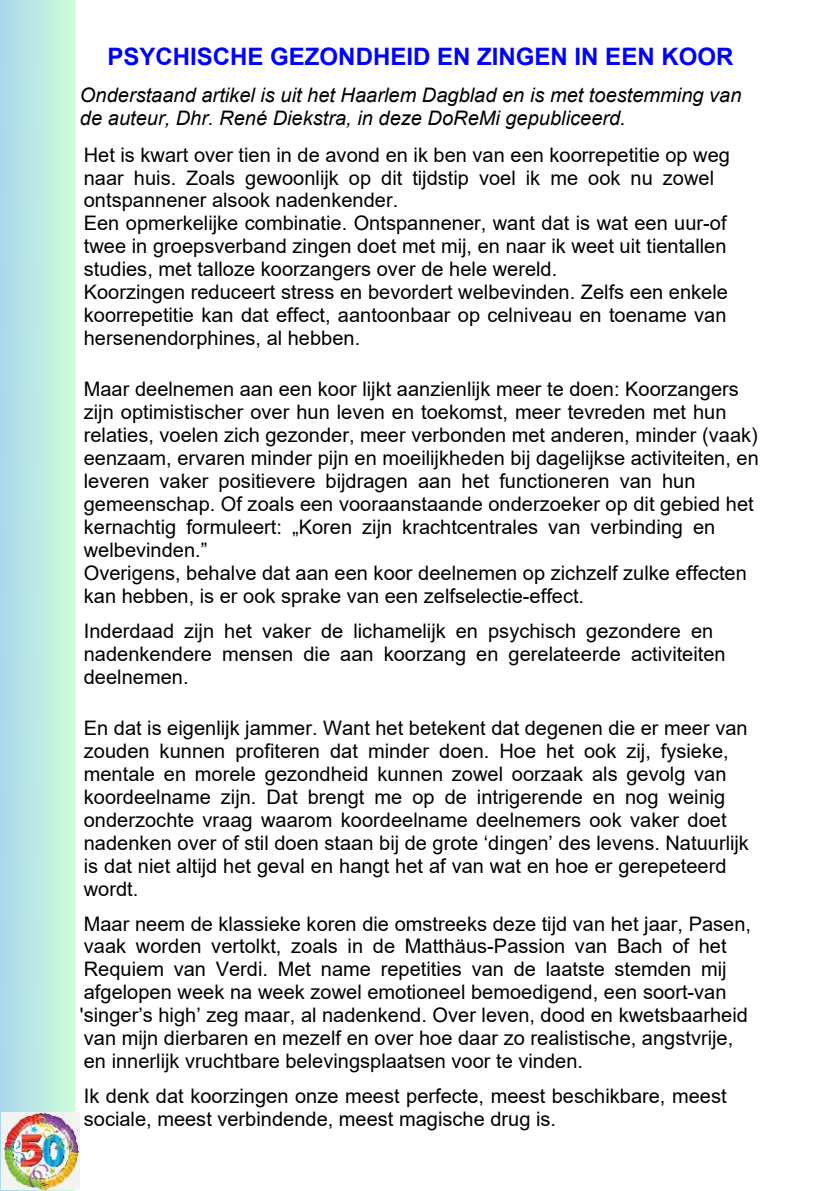
<style>
.page{position:relative;width:840px;height:1191px;background:#fff}
.page>*{position:absolute;margin:0;border:0;box-sizing:border-box;transform-origin:0 0}
.t1{font:700 24px "Arial";color:#00f}
.t2{font:20px/23px "Arial";color:#000}
.t3{font:italic 20px/23px "Arial";color:#000}
</style>
<div class="page">
<img style="left:0;top:0;width:80px;height:1191px">
<img style="left:2px;top:1112px;width:77px;height:77px">
<p class="t1" style="left:107px;top:47px;width:627px">PSYCHISCHE GEZONDHEID EN ZINGEN IN EEN KOOR</p>
<p class="t3" style="left:80px;top:86px;width:662px">Onderstaand artikel is uit het Haarlem Dagblad en is met toestemming van de auteur, Dhr. RenÈ Diekstra, in deze DoReMi gepubliceerd.</p>
<p class="t2" style="left:84px;top:145px;width:647px">Het is kwart over tien in de avond en ik ben van een koorrepetitie op weg naar huis. Zoals gewoonlijk op dit tijdstip voel ik me ook nu zowel ontspannener alsook nadenkender.<br>Een opmerkelijke combinatie. Ontspannener, want dat is wat een uur-of twee in groepsverband zingen doet met mij, en naar ik weet uit tientallen studies, met talloze koorzangers over de hele wereld.<br>Koorzingen reduceert stress en bevordert welbevinden. Zelfs een enkele koorrepetitie kan dat effect, aantoonbaar op celniveau en toename van hersenendorphines, al hebben.</p>
<p class="t2" style="left:84px;top:380px;width:676px">Maar deelnemen aan een koor lijkt aanzienlijk meer te doen: Koorzangers zijn optimistischer over hun leven en toekomst, meer tevreden met hun relaties, voelen zich gezonder, meer verbonden met anderen, minder (vaak) eenzaam, ervaren minder pijn en moeilijkheden bij dagelijkse activiteiten, en leveren vaker positievere bijdragen aan het functioneren van hun gemeenschap. Of zoals een vooraanstaande onderzoeker op dit gebied het kernachtig formuleert: ÑKoren zijn krachtcentrales van verbinding en welbevinden.î<br>Overigens, behalve dat aan een koor deelnemen op zichzelf zulke effecten kan hebben, is er ook sprake van een zelfselectie-effect.</p>
<p class="t2" style="left:84px;top:621px;width:643px">Inderdaad zijn het vaker de lichamelijk en psychisch gezondere en nadenkendere mensen die aan koorzang en gerelateerde activiteiten deelnemen.</p>
<p class="t2" style="left:84px;top:718px;width:666px">En dat is eigenlijk jammer. Want het betekent dat degenen die er meer van zouden kunnen profiteren dat minder doen. Hoe het ook zij, fysieke, mentale en morele gezondheid kunnen zowel oorzaak als gevolg van koordeelname zijn. Dat brengt me op de intrigerende en nog weinig onderzochte vraag waarom koordeelname deelnemers ook vaker doet nadenken over of stil doen staan bij de grote ëdingení des levens. Natuurlijk is dat niet altijd het geval en hangt het af van wat en hoe er gerepeteerd wordt.</p>
<p class="t2" style="left:80px;top:913px;width:672px">Maar neem de klassieke koren die omstreeks deze tijd van het jaar, Pasen, vaak worden vertolkt, zoals in de Matth‰us-Passion van Bach of het Requiem van Verdi. Met name repetities van de laatste stemden mij afgelopen week na week zowel emotioneel bemoedigend, een soort-van 'singerís highí zeg maar, al nadenkend. Over leven, dood en kwetsbaarheid van mijn dierbaren en mezelf en over hoe daar zo realistische, angstvrije, en innerlijk vruchtbare belevingsplaatsen voor te vinden.</p>
<p class="t2" style="left:84px;top:1086px;width:644px">Ik denk dat koorzingen onze meest perfecte, meest beschikbare, meest sociale, meest verbindende, meest magische drug is.</p>
</div>
